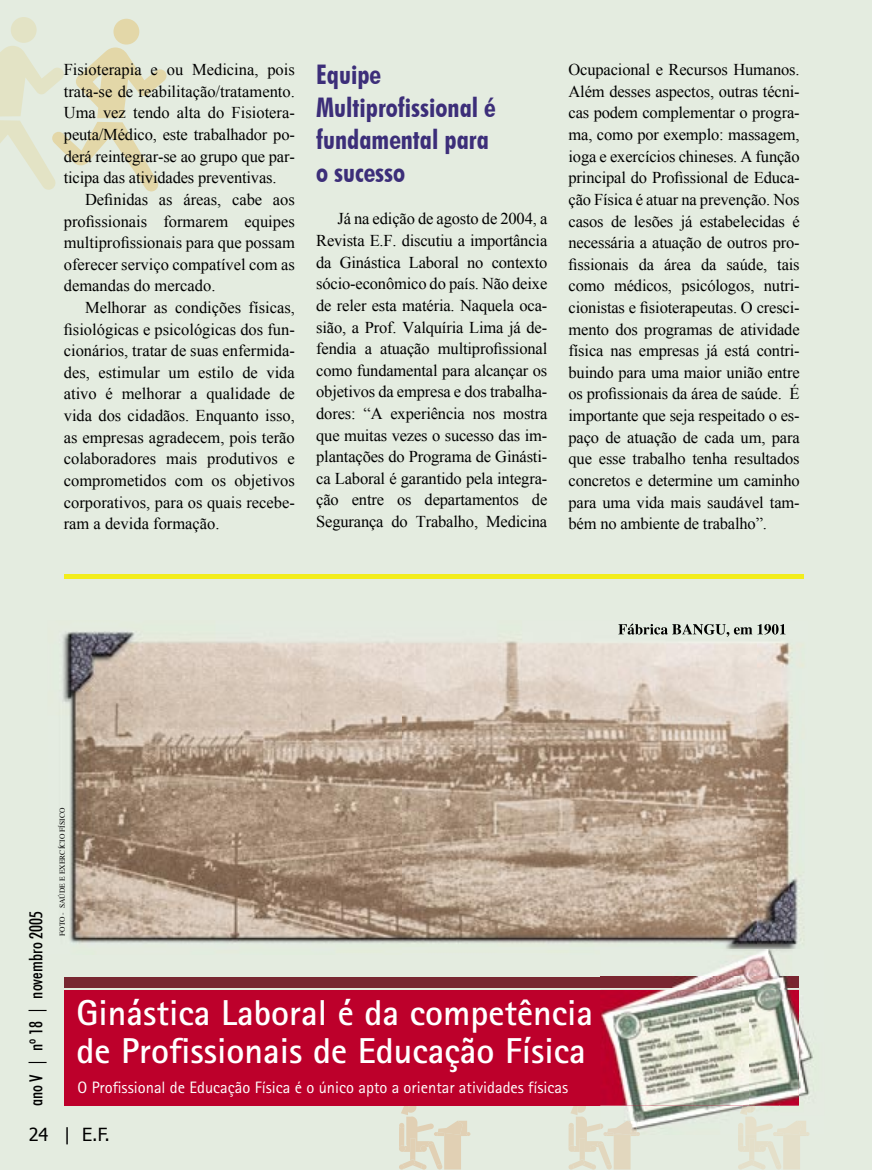
<style>
.page{position:relative;width:872px;height:1170px;background:#fff}
.page>*{position:absolute;margin:0;border:0;box-sizing:border-box;transform-origin:0 0}
.t1{font:700 36px/37.5px "Rotis Sans Serif";color:#fff}
.t2{font:700 condensed 27px/32.4px "Futura BT";color:#3c2e79}
.t3{font:500 condensed 18px "Futura BT";color:#000}
.t4{font:18px "Tahoma";color:#000}
.t5{font:16.5px/21.6px "Times New Roman";letter-spacing:-.01em;color:#000;text-align:justify}
.t6{font:16.5px "Rotis Sans Serif";color:#fff}
.t7{font:7.5px "Times";letter-spacing:.01em;color:#000}
</style>
<div class="page">
<div style="left:0;top:0;width:872px;height:1169px;background:#e4ece0"></div>
<svg style="left:0;top:17px;width:166px;height:174px"></svg>
<svg style="left:399px;top:1105px;width:71px;height:64px"></svg>
<img style="left:62px;top:631px;width:737px;height:318px">
<img style="left:618px;top:623px;width:167px;height:14px">
<hr style="left:64px;top:574px;width:739px;height:4px;background:#f2ed1c">
<div style="left:65px;top:989px;width:734px;height:116px;background:#bd002b"></div>
<div style="left:65px;top:976px;width:734px;height:11px;background:#782731"></div>
<img style="left:600px;top:954px;width:199px;height:35px">
<img style="left:779px;top:1022px;width:34px;height:84px">
<img style="left:640px;top:1105px;width:139px;height:25px">
<svg style="left:568px;top:1105px;width:72px;height:64px"></svg>
<img style="left:607px;top:1120px;width:25px;height:14px">
<img style="left:740px;top:1105px;width:15px;height:10px">
<img style="left:738px;top:1116px;width:35px;height:4px">
<svg style="left:738px;top:1120px;width:71px;height:49px"></svg>
<img style="left:777px;top:1120px;width:25px;height:14px">
<img style="left:732px;top:949px;width:55px;height:5px">
<img style="left:600px;top:989px;width:199px;height:116px">
<img style="left:600px;top:976px;width:199px;height:11px">
<p class="t5" style="left:64px;top:59px;width:233px">Fisioterapia e ou Medicina, pois trata-se de reabilitação/tratamento.<br>Uma vez tendo alta do Fisiotera&shy;peuta/Médico, este trabalhador po&shy;derá reintegrar-se ao grupo que par&shy;ticipa das atividades preventivas.</p>
<p class="t5" style="left:64px;top:188px;width:233px;text-indent:21px">Definidas as áreas, cabe aos profissionais formarem equipes multiprofissionais para que possam oferecer serviço compatível com as demandas do mercado.</p>
<p class="t5" style="left:64px;top:296px;width:233px;text-indent:21px">Melhorar as condições físicas, fisiológicas e psicológicas dos fun&shy;cionários, tratar de suas enfermida&shy;des, estimular um estilo de vida ativo é melhorar a qualidade de vida dos cidadãos. Enquanto isso, as empresas agradecem, pois terão colaboradores mais produtivos e comprometidos com os objetivos corporativos, para os quais recebe&shy;ram a devida formação.</p>
<h2 class="t2" style="left:316px;top:58px;width:181px">Equipe<br>Multiprofissional é fundamental para o sucesso</h2>
<p class="t5" style="left:316px;top:208px;width:233px;text-indent:21px">Já na edição de agosto de 2004, a Revista E.F. discutiu a importância da Ginástica Laboral no contexto sócio-econômico do país. Não deixe de reler esta matéria. Naquela oca&shy;sião, a Prof. Valquíria Lima já de&shy;fendia a atuação multiprofissional como fundamental para alcançar os objetivos da empresa e dos trabalha&shy;dores: “A experiência nos mostra que muitas vezes o sucesso das im&shy;plantações do Programa de Ginásti&shy;ca Laboral é garantido pela integra&shy;ção entre os departamentos de Segurança do Trabalho, Medicina</p>
<p class="t5" style="left:568px;top:59px;width:233px">Ocupacional e Recursos Humanos.<br>Além desses aspectos, outras técni&shy;cas podem complementar o progra&shy;ma, como por exemplo: massagem, ioga e exercícios chineses. A função principal do Profissional de Educa&shy;ção Física é atuar na prevenção. Nos casos de lesões já estabelecidas é necessária a atuação de outros pro&shy;fissionais da área da saúde, tais como médicos, psicólogos, nutri&shy;cionistas e fisioterapeutas. O cresci&shy;mento dos programas de atividade física nas empresas já está contri&shy;buindo para uma maior união entre os profissionais da área de saúde. É importante que seja respeitado o es&shy;paço de atuação de cada um, para que esse trabalho tenha resultados concretos e determine um caminho para uma vida mais saudável tam&shy;bém no ambiente de trabalho”.</p>
<p class="t7" style="left:58px;top:935px;width:130px;rotate:-90deg">FOTO - SAÚDE E EXERCÍCIO FÍSICO</p>
<p class="t3" style="left:25px;top:1106px;width:196px;rotate:-90deg">ano V | nº 18 | novembro 2005</p>
<p class="t4" style="left:29px;top:1122px;width:83px">24 | E.F.</p>
<h1 class="t1" style="left:77px;top:993px;width:518px">Ginástica Laboral é da competência de Profissionais de Educação Física</h1>
<p class="t6" style="left:78px;top:1077px;width:492px">O Profissional de Educação Física é o único apto a orientar atividades físicas</p>
</div>
